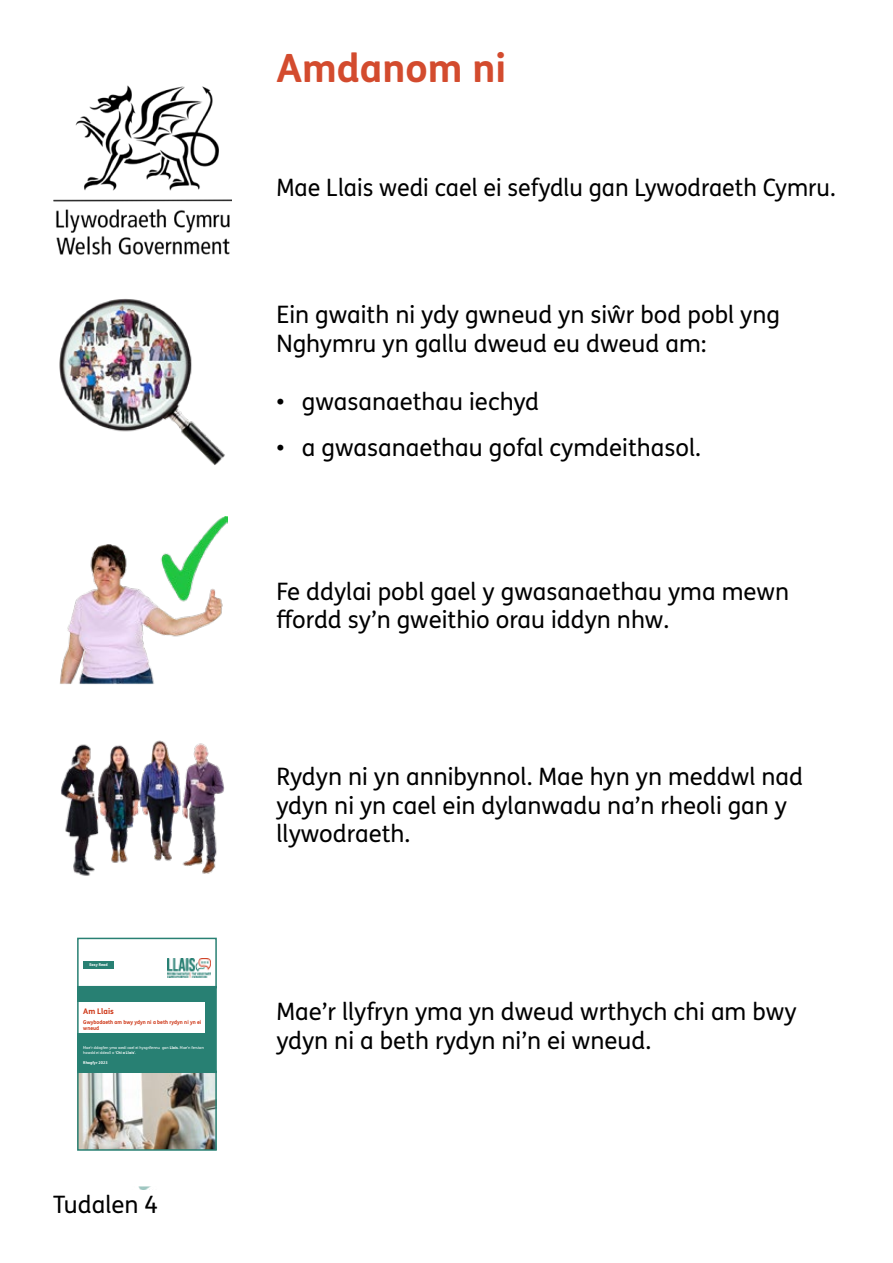
<style>
.page{position:relative;width:893px;height:1263px;background:#fff}
.page>*{position:absolute;margin:0;border:0;box-sizing:border-box;transform-origin:0 0}
.t1{font:700 39px "FS Me Pro";color:#d34b2e}
.t2{font:24px/28.8px "FS Me Pro";color:#000}
.t3{font:700 7.8px "FS Me Pro";color:#ce3717}
.t4{font:700 5.4px/6.4px "FS Me Pro";color:#ce3717;scale:.96 1}
.t5{font:3.9px/4.7px "FS Me Pro";color:#fff}
.t6{font:700 3.9px "FS Me Pro";color:#fff}
.s1{font-weight:700}
</style>
<div class="page">
<svg style="left:77px;top:937px;width:140px;height:49px"></svg>
<img style="left:54px;top:85px;width:177px;height:170px">
<img style="left:59px;top:299px;width:166px;height:166px">
<img style="left:59px;top:517px;width:168px;height:167px">
<div style="left:80px;top:986px;width:134px;height:87px;background:#288073"></div>
<div style="left:78px;top:1002px;width:127px;height:31px;background:#fff"></div>
<div style="left:83px;top:961px;width:31px;height:7px;background:#288073"></div>
<img style="left:167px;top:959px;width:44px;height:18px">
<img style="left:80px;top:1073px;width:134px;height:75px">
<div style="left:77px;top:938px;width:140px;height:213px;border:2px solid #288073"></div>
<img style="left:61px;top:740px;width:164px;height:136px">
<p class="t6" style="left:89px;top:961px;width:20px">Easy Read</p>
<p class="t3" style="left:83px;top:1005px;width:32px">Am Llais</p>
<p class="t4" style="left:83px;top:1018px;width:125px">Gwybodaeth am bwy ydyn ni a beth rydyn ni yn ei wneud</p>
<p class="t5" style="left:83px;top:1046px;width:122px">Mae’r ddogfen yma wedi cael ei hysgrifennu gan <span class="s1">Llais</span>. Mae’n fersiwn hawdd ei ddeall o ‘<span class="s1">Chi a Llais</span>’.</p>
<p class="t6" style="left:83px;top:1060px;width:26px">Rhagfyr 2023</p>
<p class="t2" style="left:53px;top:1190px;width:107px">Tudalen 4</p>
<p class="t1" style="left:276px;top:38px;width:232px">Amdanom ni</p>
<p class="t2" style="left:276px;top:173px;width:561px">Mae Llais wedi cael ei sefydlu gan Lywodraeth Cymru.</p>
<p class="t2" style="left:276px;top:300px;width:505px">Ein gwaith ni ydy gwneud yn siŵr bod pobl yng<br>Nghymru yn gallu dweud eu dweud am:</p>
<p class="t2" style="left:276px;top:387px;width:264px">• gwasanaethau iechyd</p>
<p class="t2" style="left:276px;top:433px;width:426px">• a gwasanaethau gofal cymdeithasol.</p>
<p class="t2" style="left:276px;top:576px;width:514px">Fe ddylai pobl gael y gwasanaethau yma mewn ffordd sy’n gweithio orau iddyn nhw.</p>
<p class="t2" style="left:276px;top:761px;width:528px">Rydyn ni yn annibynnol. Mae hyn yn meddwl nad ydyn ni yn cael ein dylanwadu na’n rheoli gan y llywodraeth.</p>
<p class="t2" style="left:276px;top:997px;width:522px">Mae’r llyfryn yma yn dweud wrthych chi am bwy ydyn ni a beth rydyn ni’n ei wneud.</p>
</div>
